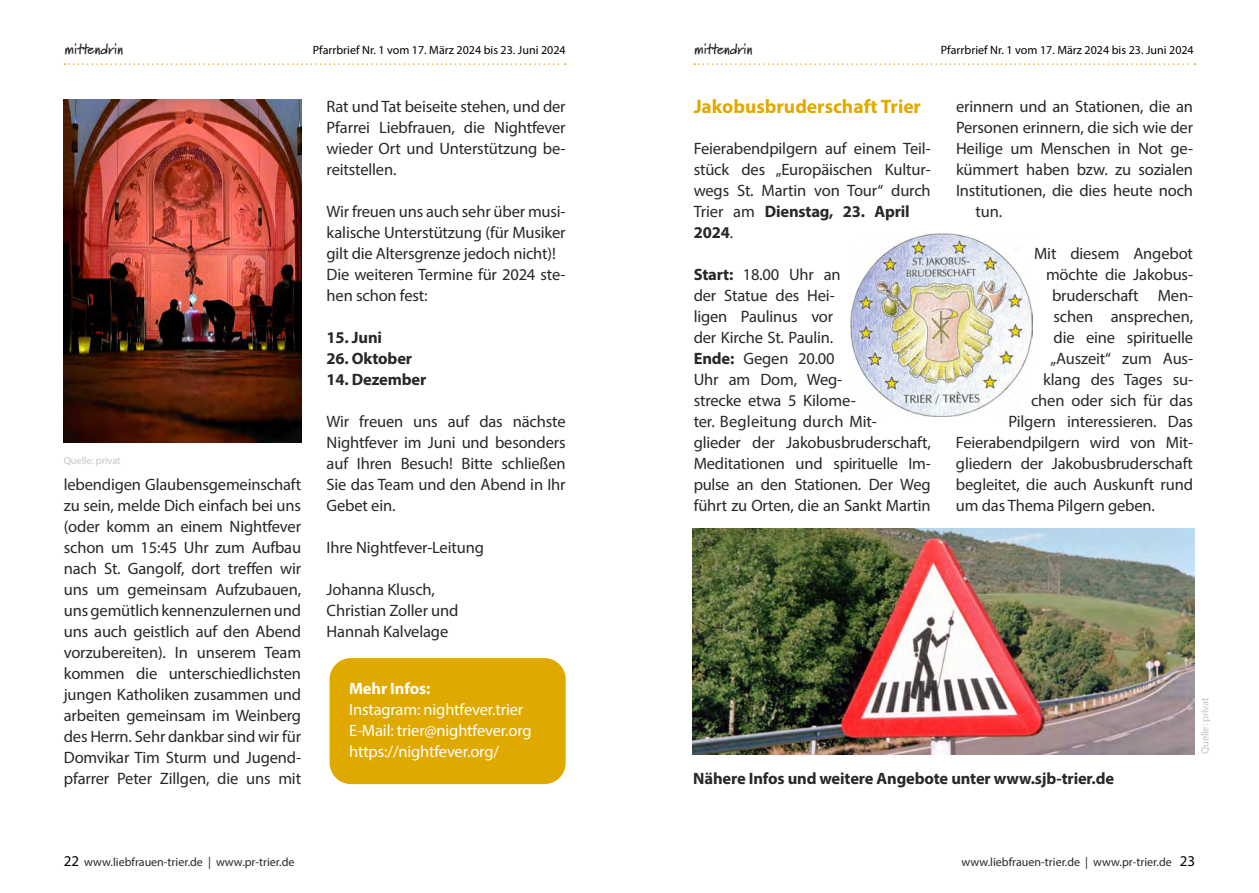
<style>
.page{position:relative;width:1259px;height:893px;background:#fff}
.page>*{position:absolute;margin:0;border:0;box-sizing:border-box;transform-origin:0 0}
.t1{font:700 19.5px "Myriad Pro";color:#e0a900}
.t2{font:16.5px/21px "Myriad Pro";letter-spacing:-.01em;color:#282827}
.t3{font:700 16.5px "Myriad Pro";letter-spacing:-.01em;color:#282827}
.t4{font:16.5px/21px "Myriad Pro";letter-spacing:-.01em;color:#fff}
.t5{font:700 16.5px "Myriad Pro";letter-spacing:-.01em;color:#fff}
.t6{font:700 15px "Marydale";letter-spacing:-.01em;color:#282827}
.t7{font:12px "Myriad Pro";color:#000}
.t8{font:12px "Myriad Pro";color:#282827}
.t9{font:10.5px "Myriad Pro";letter-spacing:-.01em;color:#c6c6c6}
.s1{font-size:15px;color:#000}
.s2{font-weight:700}
</style>
<div class="page">
<svg style="left:65px;top:63px;width:501px;height:2px"></svg>
<svg style="left:694px;top:63px;width:501px;height:2px"></svg>
<img style="left:64px;top:100px;width:237px;height:343px">
<div style="left:330px;top:658px;width:236px;height:126px;background:#e0a900;border-radius:21px"></div>
<img style="left:850px;top:233px;width:183px;height:183px">
<img style="left:692px;top:528px;width:502px;height:226px">
<p class="t6" style="left:65px;top:40px;width:60px">mittendrin</p>
<p class="t7" style="left:313px;top:42px;width:254px">Pfarrbrief Nr. 1 vom 17. März 2024 bis 23. Juni 2024</p>
<p class="t6" style="left:694px;top:40px;width:60px">mittendrin</p>
<p class="t7" style="left:941px;top:42px;width:254px">Pfarrbrief Nr. 1 vom 17. März 2024 bis 23. Juni 2024</p>
<p class="t9" style="left:64px;top:454px;width:58px">Quelle: privat</p>
<p class="t2" style="left:64px;top:474px;width:239px;text-align:justify">lebendigen Glaubensgemeinschaft zu sein, melde Dich einfach bei uns (oder komm an einem Nightfever schon um 15:45 Uhr zum Aufbau nach St. Gangolf, dort treffen wir uns um gemeinsam Aufzubauen, uns gemütlich kennenzulernen und uns auch geistlich auf den Abend vorzubereiten). In unserem Team kommen die unterschiedlichsten jungen Katholiken zusammen und arbeiten gemeinsam im Weinberg des Herrn. Sehr dankbar sind wir für Domvikar Tim Sturm und Jugend&shy;pfarrer Peter Zillgen, die uns mit</p>
<p class="t2" style="left:327px;top:96px;width:240px;text-align:justify">Rat und Tat beiseite stehen, und der Pfarrei Liebfrauen, die Nightfever wieder Ort und Unterstützung be&shy;reitstellen.</p>
<p class="t2" style="left:327px;top:201px;width:240px">Wir freuen uns auch sehr über musi&shy;kalische Unterstützung (für Musiker gilt die Altersgrenze jedoch nicht)!<br>Die weiteren Termine für 2024 ste&shy;hen schon fest:</p>
<p class="t3" style="left:327px;top:327px;width:57px">15. Juni</p>
<p class="t3" style="left:327px;top:348px;width:87px">26. Oktober</p>
<p class="t3" style="left:327px;top:369px;width:101px">14. Dezember</p>
<p class="t2" style="left:327px;top:411px;width:240px;text-align:justify">Wir freuen uns auf das nächste Nightfever im Juni und besonders auf Ihren Besuch! Bitte schließen Sie das Team und den Abend in Ihr Gebet ein.</p>
<p class="t2" style="left:327px;top:537px;width:159px">Ihre Nightfever-Leitung</p>
<p class="t2" style="left:327px;top:579px;width:133px">Johanna Klusch,<br>Christian Zoller und<br>Hannah Kalvelage</p>
<p class="t5" style="left:349px;top:678px;width:83px">Mehr Infos:</p>
<p class="t4" style="left:349px;top:699px;width:184px">Instagram: nightfever.trier<br>E-Mail: trier@nightfever.org https://nightfever.org/</p>
<p class="t8" style="left:64px;top:854px;width:232px"><span class="s1">22</span> www.liebfrauen-trier.de | www.pr-trier.de</p>
<p class="t1" style="left:693px;top:94px;width:229px">Jakobusbruderschaft Trier</p>
<p class="t2" style="left:693px;top:138px;width:239px">Feierabendpilgern auf einem Teil&shy;stück des „Europäischen Kultur&shy;wegs St. Martin von Tour“ durch<br>Trier am <span class="s2">Dienstag, 23. April<br>2024</span>.</p>
<p class="t2" style="left:693px;top:264px;width:239px"><span class="s2">Start:</span> 18.00 Uhr an<br>der Statue des Hei-<br>ligen Paulinus vor<br>der Kirche St. Paulin.<br><span class="s2">Ende:</span> Gegen 20.00<br>Uhr am Dom, Weg-<br>strecke etwa 5 Kilome-<br>ter. Begleitung durch Mit-<br>glieder der Jakobusbruderschaft,<br>Meditationen und spirituelle Im&shy;pulse an den Stationen. Der Weg führt zu Orten, die an Sankt Martin</p>
<p class="t2" style="left:956px;top:96px;width:238px">erinnern und an Stationen, die an</p>
<p class="t2" style="left:956px;top:117px;width:239px">Personen erinnern, die sich wie der</p>
<p class="t2" style="left:956px;top:138px;width:239px">Heilige um Menschen in Not ge-</p>
<p class="t2" style="left:956px;top:159px;width:239px">kümmert haben bzw. zu sozialen</p>
<p class="t2" style="left:956px;top:180px;width:238px">Institutionen, die dies heute noch</p>
<p class="t2" style="left:975px;top:201px;width:28px">tun.</p>
<p class="t2" style="left:1034px;top:243px;width:160px">Mit diesem Angebot</p>
<p class="t2" style="left:1046px;top:264px;width:149px">möchte die Jakobus-</p>
<p class="t2" style="left:1052px;top:285px;width:143px">bruderschaft Men-</p>
<p class="t2" style="left:1053px;top:306px;width:141px">schen ansprechen,</p>
<p class="t2" style="left:1053px;top:327px;width:141px">die eine spirituelle</p>
<p class="t2" style="left:1050px;top:348px;width:144px">„Auszeit“ zum Aus-</p>
<p class="t2" style="left:1043px;top:369px;width:152px">klang des Tages su-</p>
<p class="t2" style="left:1031px;top:390px;width:164px">chen oder sich für das</p>
<p class="t2" style="left:1008px;top:411px;width:186px">Pilgern interessieren. Das</p>
<p class="t2" style="left:956px;top:432px;width:239px">Feierabendpilgern wird von Mit-</p>
<p class="t2" style="left:956px;top:453px;width:238px">gliedern der Jakobusbruderschaft</p>
<p class="t2" style="left:956px;top:474px;width:239px">begleitet, die auch Auskunft rund</p>
<p class="t2" style="left:956px;top:495px;width:200px">um das Thema Pilgern geben.</p>
<p class="t3" style="left:693px;top:768px;width:422px">Nähere Infos und weitere Angebote unter www.sjb-trier.de</p>
<p class="t9" style="left:1198px;top:754px;width:58px;rotate:-90deg">Quelle: privat</p>
<p class="t8" style="left:961px;top:854px;width:235px">www.liebfrauen-trier.de | www.pr-trier.de <span class="s1">23</span></p>
</div>
